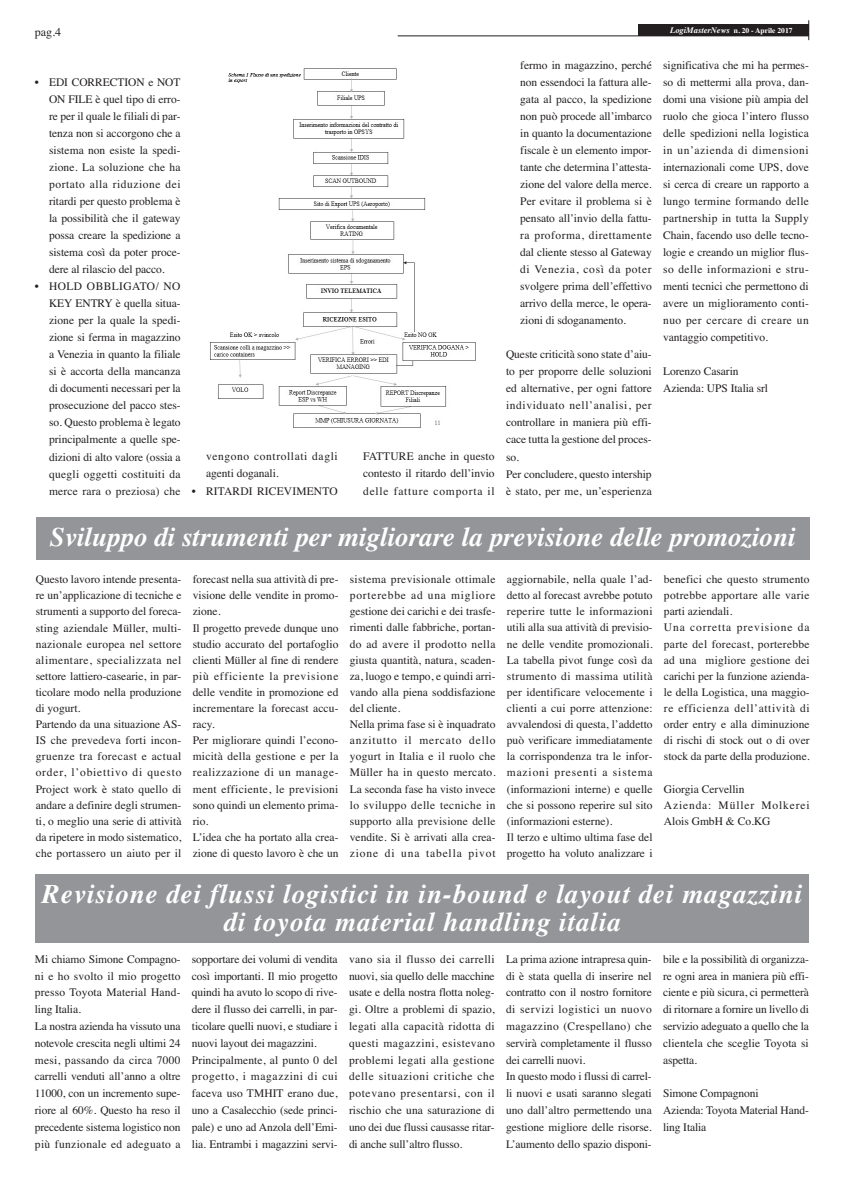
<style>
.page{position:relative;width:843px;height:1193px;background:#fff}
.page>*{position:absolute;margin:0;border:0;box-sizing:border-box;transform-origin:0 0}
.t1{font:italic 700 27px/28px "Times";letter-spacing:.035em;color:#fff;text-align:center}
.t2{font:italic 700 27px "Times";color:#fff}
.t3{font:12px "Times";color:#231f20}
.t4{font:11.5px/16.1px "Times";color:#231f20}
.t5{font:11.5px/17.3px "Times";letter-spacing:.05em;color:#231f20}
.t6{font:700 7.5px "Times";color:#fff}
.s1{font-style:italic;font-size:8.5px}
</style>
<div class="page">
<div style="left:36px;top:517px;width:773px;height:43px;background:#939598"></div>
<div style="left:35px;top:875px;width:774px;height:68px;background:#939598"></div>
<div style="left:639px;top:25px;width:170px;height:11px;background:#231f20"></div>
<hr style="left:398px;top:36px;width:411px;height:1px;background:#231f20">
<svg style="left:809px;top:20px;width:1px;height:20px"></svg>
<img style="left:210px;top:68px;width:266px;height:360px">
<p class="t3" style="left:35px;top:27px;width:28px">pag.4</p>
<p class="t6" style="left:670px;top:28px;width:124px"><span class="s1">LogiMasterNews</span> n. 20 - Aprile 2017</p>
<p class="t4" style="left:49px;top:75px;width:133px;line-height:17px;text-align:justify;text-indent:-14px">• EDI CORRECTION e NOT ON FILE è quel tipo di erro&shy;re per il quale le filiali di par&shy;tenza non si accorgono che a sistema non esiste la spedi&shy;zione. La soluzione che ha portato alla riduzione dei ritardi per questo problema è la possibilità che il gateway possa creare la spedizione a sistema così da poter proce&shy;dere al rilascio del pacco.</p>
<p class="t4" style="left:49px;top:279px;width:133px;line-height:17px;text-align:justify;text-indent:-14px">• HOLD OBBLIGATO/ NO KEY ENTRY è quella situa&shy;zione per la quale la spedi&shy;zione si ferma in magazzino a Venezia in quanto la filiale si è accorta della mancanza di documenti necessari per la prosecuzione del pacco stes&shy;so. Questo problema è legato principalmente a quelle spe&shy;dizioni di alto valore (ossia a quegli oggetti costituiti da merce rara o preziosa) che</p>
<p class="t5" style="left:206px;top:448px;width:133px">vengono controllati dagli agenti doganali.</p>
<p class="t4" style="left:192px;top:484px;width:147px">• RITARDI RICEVIMENTO</p>
<p class="t4" style="left:363px;top:448px;width:133px;line-height:17.3px;text-align:justify">FATTURE anche in questo contesto il ritardo dell’invio delle fatture comporta il</p>
<p class="t4" style="left:520px;top:58px;width:133px;line-height:17px;text-align:justify">fermo in magazzino, perché non essendoci la fattura alle&shy;gata al pacco, la spedizione non può procede all’imbarco in quanto la documentazione fiscale è un elemento impor&shy;tante che determina l’attesta&shy;zione del valore della merce.<br>Per evitare il problema si è pensato all’invio della fattu&shy;ra proforma, direttamente dal cliente stesso al Gateway di Venezia, così da poter svolgere prima dell’effettivo arrivo della merce, le opera&shy;zioni di sdoganamento.</p>
<p class="t4" style="left:506px;top:347px;width:147px;line-height:17px">Queste criticità sono state d’aiu&shy;to per proporre delle soluzioni ed alternative, per ogni fattore individuato nell’analisi, per controllare in maniera più effi&shy;cace tutta la gestione del proces&shy;so.<br>Per concludere, questo intership è stato, per me, un’esperienza</p>
<p class="t4" style="left:663px;top:58px;width:147px;line-height:17px;text-align:justify">significativa che mi ha permes&shy;so di mettermi alla prova, dan&shy;domi una visione più ampia del ruolo che gioca l’intero flusso delle spedizioni nella logistica in un’azienda di dimensioni internazionali come UPS, dove si cerca di creare un rapporto a lungo termine formando delle partnership in tutta la Supply Chain, facendo uso delle tecno&shy;logie e creando un miglior flus&shy;so delle informazioni e stru&shy;menti tecnici che permettono di avere un miglioramento conti&shy;nuo per cercare di creare un vantaggio competitivo.</p>
<p class="t4" style="left:663px;top:364px;width:107px;line-height:17px">Lorenzo Casarin<br>Azienda: UPS Italia srl</p>
<h1 class="t2" style="left:50px;top:527px;width:747px">Sviluppo di strumenti per migliorare la previsione delle promozioni</h1>
<p class="t4" style="left:36px;top:572px;width:147px">Questo lavoro intende presenta&shy;re un’applicazione di tecniche e strumenti a supporto del foreca&shy;sting aziendale Müller, multi&shy;nazionale europea nel settore alimentare, specializzata nel settore lattiero-casearie, in par&shy;ticolare modo nella produzione di yogurt.<br>Partendo da una situazione AS-<br>IS che prevedeva forti incon&shy;gruenze tra forecast e actual order, l’obiettivo di questo<br>Project work è stato quello di andare a definire degli strumen&shy;ti, o meglio una serie di attività da ripetere in modo sistematico, che portassero un aiuto per il</p>
<p class="t4" style="left:193px;top:572px;width:147px">forecast nella sua attività di pre&shy;visione delle vendite in promo&shy;zione.<br>Il progetto prevede dunque uno studio accurato del portafoglio clienti Müller al fine di rendere più efficiente la previsione delle vendite in promozione ed incrementare la forecast accu&shy;racy.<br>Per migliorare quindi l’econo&shy;micità della gestione e per la realizzazione di un manage&shy;ment efficiente, le previsioni sono quindi un elemento prima&shy;rio.<br>L’idea che ha portato alla crea&shy;zione di questo lavoro è che un</p>
<p class="t4" style="left:350px;top:572px;width:147px">sistema previsionale ottimale porterebbe ad una migliore gestione dei carichi e dei trasfe&shy;rimenti dalle fabbriche, portan&shy;do ad avere il prodotto nella giusta quantità, natura, scaden&shy;za, luogo e tempo, e quindi arri&shy;vando alla piena soddisfazione del cliente.<br>Nella prima fase si è inquadrato anzitutto il mercato dello yogurt in Italia e il ruolo che<br>Müller ha in questo mercato.<br>La seconda fase ha visto invece lo sviluppo delle tecniche in supporto alla previsione delle vendite. Si è arrivati alla crea&shy;zione di una tabella pivot</p>
<p class="t4" style="left:507px;top:572px;width:147px">aggiornabile, nella quale l’ad&shy;detto al forecast avrebbe potuto reperire tutte le informazioni utili alla sua attività di previsio&shy;ne delle vendite promozionali.<br>La tabella pivot funge così da strumento di massima utilità per identificare velocemente i clienti a cui porre attenzione: avvalendosi di questa, l’addetto può verificare immediatamente la corrispondenza tra le infor&shy;mazioni presenti a sistema (informazioni interne) e quelle che si possono reperire sul sito (informazioni esterne).<br>Il terzo e ultimo ultima fase del progetto ha voluto analizzare i</p>
<p class="t4" style="left:664px;top:572px;width:147px">benefici che questo strumento potrebbe apportare alle varie parti aziendali.<br>Una corretta previsione da parte del forecast, porterebbe ad una migliore gestione dei carichi per la funzione azienda&shy;le della Logistica, una maggio&shy;re efficienza dell’attività di order entry e alla diminuzione di rischi di stock out o di over stock da parte della produzione.</p>
<p class="t4" style="left:664px;top:782px;width:147px">Giorgia Cervellin<br>Azienda: Müller Molkerei<br>Alois GmbH &amp; Co.KG</p>
<h1 class="t1" style="left:42px;top:882px;width:762px">Revisione dei flussi logistici in in-bound e layout dei magazzini di toyota material handling italia</h1>
<p class="t4" style="left:35px;top:952px;width:147px;line-height:16.8px">Mi chiamo Simone Compagno&shy;ni e ho svolto il mio progetto presso Toyota Material Hand&shy;ling Italia.<br>La nostra azienda ha vissuto una notevole crescita negli ultimi 24 mesi, passando da circa 7000 carrelli venduti all’anno a oltre<br>11000, con un incremento supe&shy;riore al 60%. Questo ha reso il precedente sistema logistico non più funzionale ed adeguato a</p>
<p class="t4" style="left:192px;top:951px;width:147px;line-height:16.8px">sopportare dei volumi di vendita così importanti. Il mio progetto quindi ha avuto lo scopo di rive&shy;dere il flusso dei carrelli, in par&shy;ticolare quelli nuovi, e studiare i nuovi layout dei magazzini.<br>Principalmente, al punto 0 del progetto, i magazzini di cui faceva uso TMHIT erano due, uno a Casalecchio (sede princi&shy;pale) e uno ad Anzola dell’Emi&shy;lia. Entrambi i magazzini servi-</p>
<p class="t4" style="left:349px;top:951px;width:147px;line-height:16.8px;text-align:justify">vano sia il flusso dei carrelli nuovi, sia quello delle macchine usate e della nostra flotta noleg&shy;gi. Oltre a problemi di spazio, legati alla capacità ridotta di questi magazzini, esistevano problemi legati alla gestione delle situazioni critiche che potevano presentarsi, con il rischio che una saturazione di uno dei due flussi causasse ritar&shy;di anche sull’altro flusso.</p>
<p class="t4" style="left:506px;top:951px;width:147px;line-height:16.8px">La prima azione intrapresa quin&shy;di è stata quella di inserire nel contratto con il nostro fornitore di servizi logistici un nuovo magazzino (Crespellano) che servirà completamente il flusso dei carrelli nuovi.<br>In questo modo i flussi di carrel&shy;li nuovi e usati saranno slegati uno dall’altro permettendo una gestione migliore delle risorse.<br>L’aumento dello spazio disponi-</p>
<p class="t4" style="left:663px;top:951px;width:147px;line-height:16.8px;text-align:justify">bile e la possibilità di organizza&shy;re ogni area in maniera più effi&shy;ciente e più sicura, ci permetterà di ritornare a fornire un livello di servizio adeguato a quello che la clientela che sceglie Toyota si aspetta.</p>
<p class="t4" style="left:663px;top:1086px;width:147px;line-height:16.8px">Simone Compagnoni<br>Azienda: Toyota Material Hand&shy;ling Italia</p>
</div>
